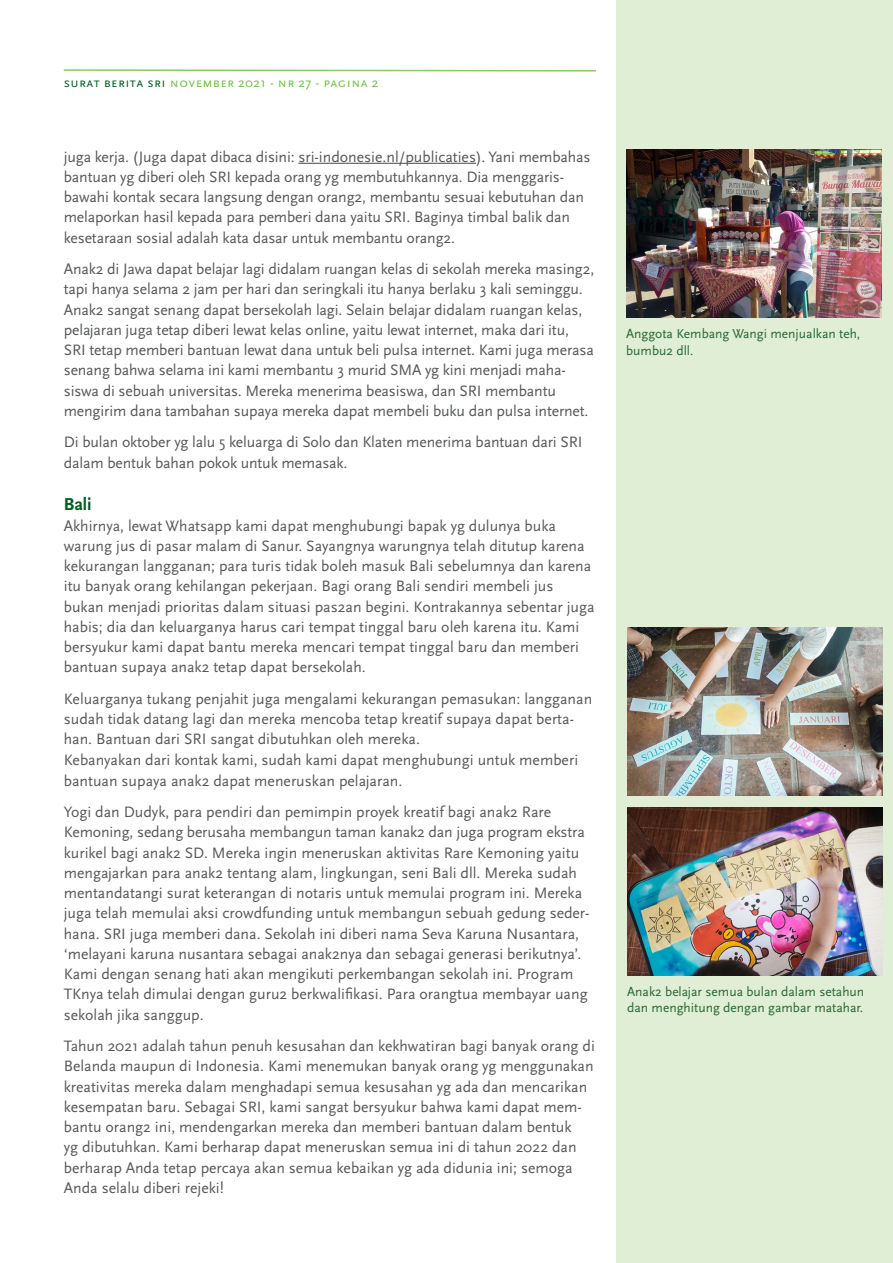
<style>
.page{position:relative;width:893px;height:1263px;background:#fff}
.page>*{position:absolute;margin:0;border:0;box-sizing:border-box;transform-origin:0 0}
.t1{font:700 18px "Scala Sans Pro";color:#015c20}
.t2{font:15.75px/20.2px "Scala Sans Pro";color:#57585a}
.t3{font:13.5px/16.5px "Scala Sans Pro";color:#266835}
.t4{font:13.5px "Scala Sans Caps";letter-spacing:.03em;color:#71bf44}
.s1{color:#015c20}
.s2{font-family:"Scala Sans Pro"}
</style>
<div class="page">
<div style="left:617px;top:0;width:276px;height:1263px;background:#dfeed4"></div>
<hr style="left:298px;top:163px;width:178px;height:1px;background:#57585a">
<svg style="left:63px;top:69px;width:534px;height:3px"></svg>
<img style="left:627px;top:627px;width:255px;height:168px">
<img style="left:627px;top:807px;width:255px;height:168px">
<img style="left:626px;top:150px;width:255px;height:168px">
<p class="t4" style="left:64px;top:76px;width:316px"><span class="s1">surat berita sri</span> november <span class="s2">2021 -</span> nr <span class="s2">27 -</span> pagina <span class="s2">2</span></p>
<p class="t2" style="left:64px;top:146px;width:528px">juga kerja. (Juga dapat dibaca disini: sri-indonesie.nl/publicaties). Yani membahas bantuan yg diberi oleh SRI kepada orang yg membutuhkannya. Dia menggaris&shy;bawahi kontak secara langsung dengan orang2, membantu sesuai kebutuhan dan melaporkan hasil kepada para pemberi dana yaitu SRI. Baginya timbal balik dan kesetaraan sosial adalah kata dasar untuk membantu orang2.</p>
<p class="t2" style="left:64px;top:259px;width:532px">Anak2 di Jawa dapat belajar lagi didalam ruangan kelas di sekolah mereka masing2, tapi hanya selama 2 jam per hari dan seringkali itu hanya berlaku 3 kali seminggu.<br>Anak2 sangat senang dapat bersekolah lagi. Selain belajar didalam ruangan kelas, pelajaran juga tetap diberi lewat kelas online, yaitu lewat internet, maka dari itu, SRI tetap memberi bantuan lewat dana untuk beli pulsa internet. Kami juga merasa senang bahwa selama ini kami membantu 3 murid SMA yg kini menjadi maha&shy;siswa di sebuah universitas. Mereka menerima beasiswa, dan SRI membantu mengirim dana tambahan supaya mereka dapat membeli buku dan pulsa internet.</p>
<p class="t2" style="left:64px;top:432px;width:520px">Di bulan oktober yg lalu 5 keluarga di Solo dan Klaten menerima bantuan dari SRI dalam bentuk bahan pokok untuk memasak.</p>
<p class="t1" style="left:64px;top:493px;width:29px">Bali</p>
<p class="t2" style="left:64px;top:515px;width:532px">Akhirnya, lewat Whatsapp kami dapat menghubungi bapak yg dulunya buka warung jus di pasar malam di Sanur. Sayangnya warungnya telah ditutup karena kekurangan langganan; para turis tidak boleh masuk Bali sebelumnya dan karena itu banyak orang kehilangan pekerjaan. Bagi orang Bali sendiri membeli jus bukan menjadi prioritas dalam situasi pas2an begini. Kontrakannya sebentar juga habis; dia dan keluarganya harus cari tempat tinggal baru oleh karena itu. Kami bersyukur kami dapat bantu mereka mencari tempat tinggal baru dan memberi bantuan supaya anak2 tetap dapat bersekolah.</p>
<p class="t2" style="left:64px;top:689px;width:530px">Keluarganya tukang penjahit juga mengalami kekurangan pemasukan: langganan sudah tidak datang lagi dan mereka mencoba tetap kreatif supaya dapat berta&shy;han. Bantuan dari SRI sangat dibutuhkan oleh mereka.</p>
<p class="t2" style="left:64px;top:749px;width:516px;line-height:21px">Kebanyakan dari kontak kami, sudah kami dapat menghubungi untuk memberi bantuan supaya anak2 dapat meneruskan pelajaran.</p>
<p class="t2" style="left:64px;top:802px;width:489px">Yogi dan Dudyk, para pendiri dan pemimpin proyek kreatif bagi anak2 Rare</p>
<p class="t2" style="left:64px;top:822px;width:523px">Kemoning, sedang berusaha membangun taman kanak2 dan juga program ekstra</p>
<p class="t2" style="left:64px;top:842px;width:527px">kurikel bagi anak2 SD. Mereka ingin meneruskan aktivitas Rare Kemoning yaitu mengajarkan para anak2 tentang alam, lingkungan, seni Bali dll. Mereka sudah mentandatangi surat keterangan di notaris untuk memulai program ini. Mereka juga telah memulai aksi crowdfunding untuk membangun sebuah gedung seder&shy;hana. SRI juga memberi dana. Sekolah ini diberi nama Seva Karuna Nusantara, ‘melayani karuna nusantara sebagai anak2nya dan sebagai generasi berikutnya’.<br>Kami dengan senang hati akan mengikuti perkembangan sekolah ini. Program TKnya telah dimulai dengan guru2 berkwalifikasi. Para orangtua membayar uang sekolah jika sanggup.</p>
<p class="t2" style="left:64px;top:1036px;width:533px">Tahun 2021 adalah tahun penuh kesusahan dan kekhwatiran bagi banyak orang di Belanda maupun di Indonesia. Kami menemukan banyak orang yg menggunakan kreativitas mereka dalam menghadapi semua kesusahan yg ada dan mencarikan kesempatan baru. Sebagai SRI, kami sangat bersyukur bahwa kami dapat mem&shy;bantu orang2 ini, mendengarkan mereka dan memberi bantuan dalam bentuk<br>yg dibutuhkan. Kami berharap dapat meneruskan semua ini di tahun 2022 dan berharap Anda tetap percaya akan semua kebaikan yg ada didunia ini; semoga Anda selalu diberi rejeki!</p>
<p class="t3" style="left:626px;top:326px;width:236px">Anggota Kembang Wangi menjualkan teh, bumbu2 dll.</p>
<p class="t3" style="left:627px;top:983px;width:239px">Anak2 belajar semua bulan dalam setahun dan menghitung dengan gambar matahar.</p>
</div>
